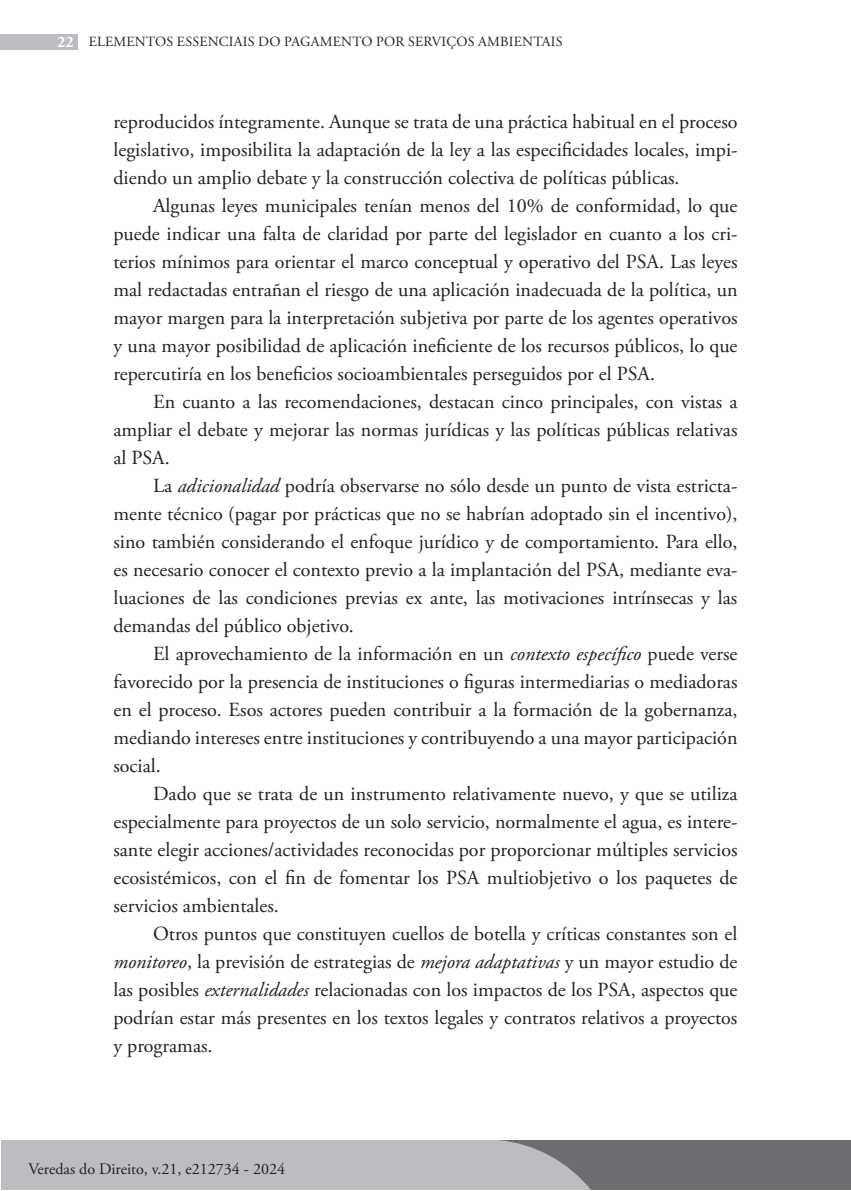
<style>
.page{position:relative;width:851px;height:1191px;background:#fff}
.page>*{position:absolute;margin:0;border:0;box-sizing:border-box;transform-origin:0 0}
.t1{font:20px/28px "Adobe Garamond Pro";color:#231f20;text-align:justify}
.t2{font:16px "Adobe Garamond Pro";color:#231f20}
.t3{font:14px "Adobe Garamond Pro";letter-spacing:.015em;color:#231f20}
.s1{font-weight:700;font-size:16px;color:#fff}
.s2{font-style:italic}
</style>
<div class="page">
<div style="left:1px;top:1140px;width:849px;height:50px;background:#6c6d70"></div>
<div style="left:0;top:34px;width:77px;height:16px;background:#bcbdc0"></div>
<div style="left:1px;top:1140px;width:590px;height:50px;background:#bcbdc0"></div>
<p class="t3" style="left:57px;top:34px;width:507px"><span class="s1">22</span> ELEMENTOS ESSENCIAIS DO PAGAMENTO POR SERVIÇOS AMBIENTAIS</p>
<p class="t1" style="left:113px;top:108px;width:625px">reproducidos íntegramente. Aunque se trata de una práctica habitual en el proceso legislativo, imposibilita la adaptación de la ley a las especificidades locales, impi&shy;diendo un amplio debate y la construcción colectiva de políticas públicas.</p>
<p class="t1" style="left:113px;top:192px;width:625px;text-indent:40px">Algunas leyes municipales tenían menos del 10% de conformidad, lo que puede indicar una falta de claridad por parte del legislador en cuanto a los cri&shy;terios mínimos para orientar el marco conceptual y operativo del PSA. Las leyes mal redactadas entrañan el riesgo de una aplicación inadecuada de la política, un mayor margen para la interpretación subjetiva por parte de los agentes operativos y una mayor posibilidad de aplicación ineficiente de los recursos públicos, lo que repercutiría en los beneficios socioambientales perseguidos por el PSA.</p>
<p class="t1" style="left:113px;top:388px;width:625px;text-indent:40px">En cuanto a las recomendaciones, destacan cinco principales, con vistas a ampliar el debate y mejorar las normas jurídicas y las políticas públicas relativas al PSA.</p>
<p class="t1" style="left:113px;top:472px;width:625px;text-indent:40px">La <span class="s2">adicionalidad</span> podría observarse no sólo desde un punto de vista estricta&shy;mente técnico (pagar por prácticas que no se habrían adoptado sin el incentivo), sino también considerando el enfoque jurídico y de comportamiento. Para ello, es necesario conocer el contexto previo a la implantación del PSA, mediante eva&shy;luaciones de las condiciones previas ex ante, las motivaciones intrínsecas y las demandas del público objetivo.</p>
<p class="t1" style="left:113px;top:640px;width:625px;text-indent:40px">El aprovechamiento de la información en un <span class="s2">contexto específico</span> puede verse favorecido por la presencia de instituciones o figuras intermediarias o mediadoras en el proceso. Esos actores pueden contribuir a la formación de la gobernanza, mediando intereses entre instituciones y contribuyendo a una mayor participación social.</p>
<p class="t1" style="left:113px;top:780px;width:625px;text-indent:40px">Dado que se trata de un instrumento relativamente nuevo, y que se utiliza especialmente para proyectos de un solo servicio, normalmente el agua, es intere&shy;sante elegir acciones/actividades reconocidas por proporcionar múltiples servicios ecosistémicos, con el fin de fomentar los PSA multiobjetivo o los paquetes de servicios ambientales.</p>
<p class="t1" style="left:113px;top:920px;width:625px;text-indent:40px">Otros puntos que constituyen cuellos de botella y críticas constantes son el <span class="s2">monitoreo</span>, la previsión de estrategias de <span class="s2">mejora adaptativas</span> y un mayor estudio de las posibles <span class="s2">externalidades</span> relacionadas con los impactos de los PSA, aspectos que podrían estar más presentes en los textos legales y contratos relativos a proyectos y programas.</p>
<p class="t2" style="left:28px;top:1159px;width:258px">Veredas do Direito, v.21, e212734 - 2024</p>
</div>
